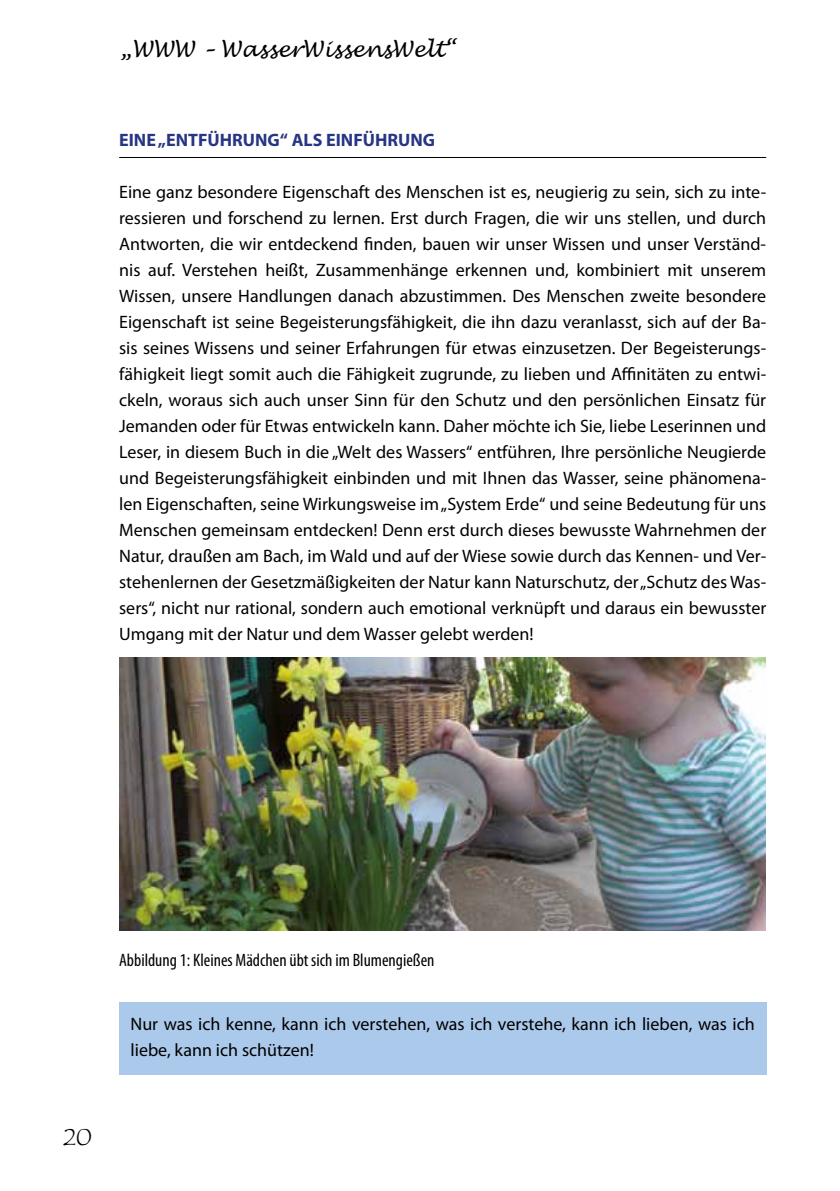
<style>
.page{position:relative;width:840px;height:1191px;background:#fff}
.page>*{position:absolute;margin:0;border:0;box-sizing:border-box;transform-origin:0 0}
.t1{font:24px "Tempus Sans ITC";color:#000}
.t2{font:italic 22px "Lucida Handwriting";color:#000}
.t3{font:18px/26px "Myriad Pro";color:#000;text-align:justify}
.t4{font:condensed 18px "Myriad Pro";color:#000}
.t5{font:700 18px "Myriad Pro";color:#283583}
</style>
<div class="page">
<hr style="left:119px;top:157px;width:646px;height:1px;background:#000">
<img style="left:119px;top:658px;width:646px;height:272px">
<div style="left:119px;top:1002px;width:646px;height:72px;background:#abc9eb"></div>
<p class="t2" style="left:119px;top:36px;width:338px">„WWW – WasserWissensWelt“</p>
<p class="t5" style="left:119px;top:128px;width:317px">EINE „ENTFÜHRUNG“ ALS EINFÜHRUNG</p>
<p class="t3" style="left:119px;top:178px;width:648px">Eine ganz besondere Eigenschaft des Menschen ist es, neugierig zu sein, sich zu inte&shy;ressieren und forschend zu lernen. Erst durch Fragen, die wir uns stellen, und durch Antworten, die wir entdeckend finden, bauen wir unser Wissen und unser Verständ&shy;nis auf. Verstehen heißt, Zusammenhänge erkennen und, kombiniert mit unserem Wissen, unsere Handlungen danach abzustimmen. Des Menschen zweite besondere Eigenschaft ist seine Begeisterungsfähigkeit, die ihn dazu veranlasst, sich auf der Ba&shy;sis seines Wissens und seiner Erfahrungen für etwas einzusetzen. Der Begeisterungs&shy;fähigkeit liegt somit auch die Fähigkeit zugrunde, zu lieben und Affinitäten zu entwi&shy;ckeln, woraus sich auch unser Sinn für den Schutz und den persönlichen Einsatz für Jemanden oder für Etwas entwickeln kann. Daher möchte ich Sie, liebe Leserinnen und Leser, in diesem Buch in die „Welt des Wassers“ entführen, Ihre persönliche Neugierde und Begeisterungsfähigkeit einbinden und mit Ihnen das Wasser, seine phänomena&shy;len Eigenschaften, seine Wirkungsweise im „System Erde“ und seine Bedeutung für uns Menschen gemeinsam entdecken! Denn erst durch dieses bewusste Wahrnehmen der Natur, draußen am Bach, im Wald und auf der Wiese sowie durch das Kennen- und Ver&shy;stehenlernen der Gesetzmäßigkeiten der Natur kann Naturschutz, der „Schutz des Was&shy;sers“, nicht nur rational, sondern auch emotional verknüpft und daraus ein bewusster Umgang mit der Natur und dem Wasser gelebt werden!</p>
<h1 class="t1" style="left:63px;top:1121px;width:31px">20</h1>
<p class="t4" style="left:119px;top:949px;width:316px">Abbildung 1: Kleines Mädchen übt sich im Blumengießen</p>
<p class="t3" style="left:130px;top:1010px;width:625px">Nur was ich kenne, kann ich verstehen, was ich verstehe, kann ich lieben, was ich liebe, kann ich schützen!</p>
</div>
